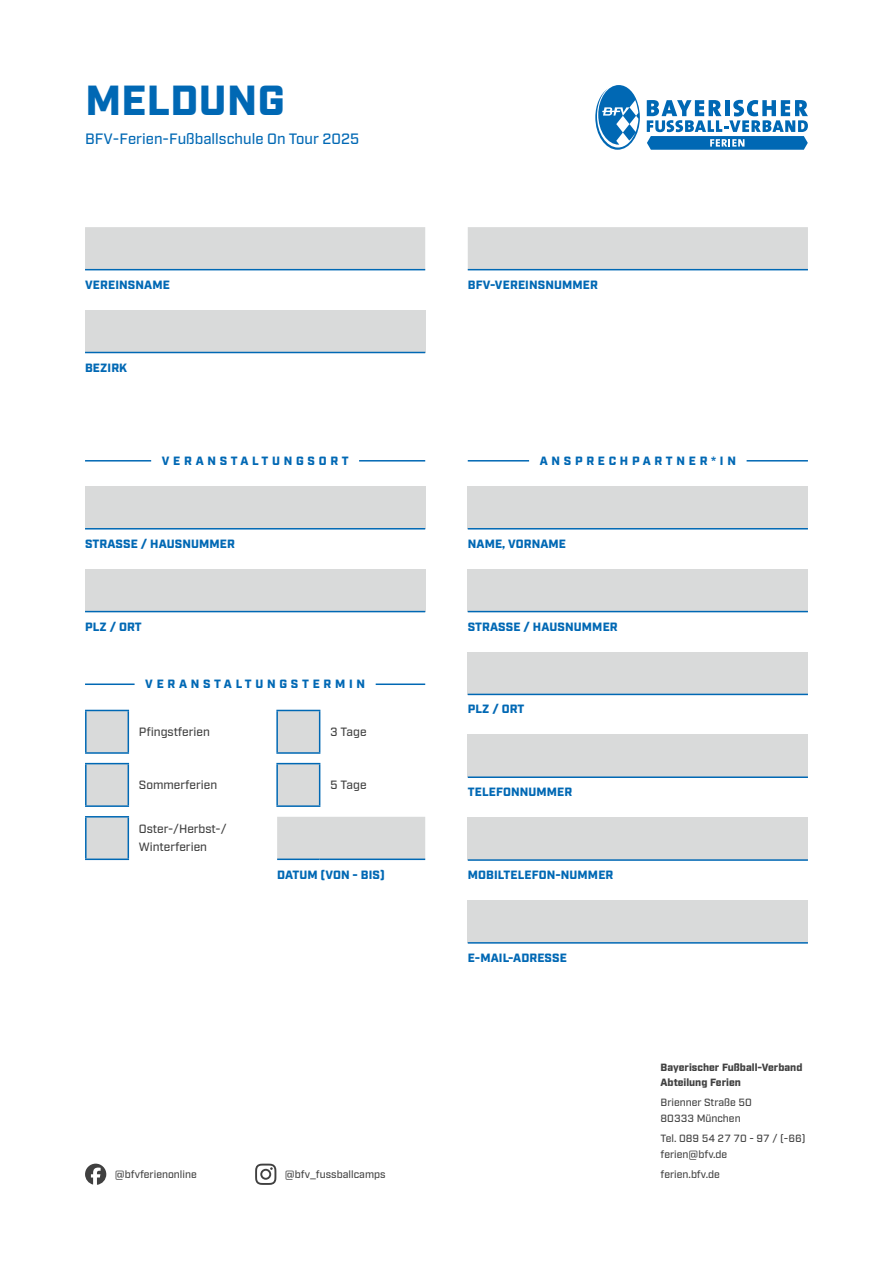
<style>
.page{position:relative;width:893px;height:1263px;background:#fff}
.page>*{position:absolute;margin:0;border:0;box-sizing:border-box;transform-origin:0 0}
.t1{font:900 42px "Industry";letter-spacing:.01em;color:#0068b4}
.t2{font:500 15px "Industry";color:#0068b4}
.t3{font:900 12px "Industry";letter-spacing:.01em;color:#0068b4}
.t4{font:500 12px/18px "Industry";color:#404040}
.t5{font:900 12px "Industry";letter-spacing:.31em;color:#0068b4}
.t6{font:500 10.5px/15.8px "Industry";color:#404040}
.t7{font:900 10.5px/15.8px "Industry";color:#404040}
</style>
<div class="page">
<svg style="left:595px;top:85px;width:45px;height:65px"></svg>
<svg style="left:647px;top:100px;width:161px;height:50px"></svg>
<svg style="left:255px;top:1163px;width:21px;height:22px"></svg>
<svg style="left:85px;top:1163px;width:21px;height:22px"></svg>
<svg style="left:85px;top:227px;width:723px;height:43px;background:#dbdcdc"></svg>
<hr style="left:85px;top:269px;width:340px;height:1px;background:#0068b4">
<hr style="left:468px;top:269px;width:340px;height:1px;background:#0068b4">
<div style="left:85px;top:486px;width:340px;height:43px;background:#d9dada"></div>
<hr style="left:85px;top:528px;width:340px;height:1px;background:#0068b4">
<div style="left:468px;top:486px;width:340px;height:43px;background:#d9dada"></div>
<hr style="left:468px;top:528px;width:340px;height:1px;background:#0068b4">
<div style="left:85px;top:310px;width:340px;height:42px;background:#d9dada"></div>
<hr style="left:85px;top:352px;width:340px;height:1px;background:#0068b4">
<div style="left:85px;top:569px;width:340px;height:43px;background:#d9dada"></div>
<hr style="left:85px;top:611px;width:340px;height:1px;background:#0068b4">
<div style="left:468px;top:569px;width:340px;height:43px;background:#d9dada"></div>
<hr style="left:468px;top:611px;width:340px;height:1px;background:#0068b4">
<div style="left:468px;top:652px;width:340px;height:42px;background:#d9dada"></div>
<hr style="left:468px;top:694px;width:340px;height:1px;background:#0068b4">
<div style="left:468px;top:735px;width:340px;height:42px;background:#d9dada"></div>
<hr style="left:468px;top:776px;width:340px;height:2px;background:#0068b4">
<div style="left:468px;top:900px;width:340px;height:43px;background:#d9dada"></div>
<hr style="left:468px;top:942px;width:340px;height:2px;background:#0068b4">
<div style="left:468px;top:817px;width:340px;height:43px;background:#d9dada"></div>
<hr style="left:468px;top:859px;width:340px;height:2px;background:#0068b4">
<hr style="left:85px;top:460px;width:66px;height:1px;background:#0068b4">
<hr style="left:359px;top:460px;width:66px;height:1px;background:#0068b4">
<svg style="left:86px;top:711px;width:42px;height:147px;background:#d9dcde"></svg>
<hr style="left:85px;top:710px;width:44px;height:1px;background:#0068b4">
<hr style="left:85px;top:711px;width:2px;height:41px;background:#0068b4">
<hr style="left:128px;top:711px;width:1px;height:41px;background:#0068b4">
<hr style="left:85px;top:752px;width:44px;height:2px;background:#0068b4">
<hr style="left:85px;top:763px;width:44px;height:1px;background:#0068b4">
<hr style="left:85px;top:764px;width:2px;height:41px;background:#0068b4">
<hr style="left:128px;top:764px;width:1px;height:41px;background:#0068b4">
<hr style="left:85px;top:805px;width:44px;height:2px;background:#0068b4">
<hr style="left:85px;top:816px;width:44px;height:1px;background:#0068b4">
<hr style="left:85px;top:817px;width:2px;height:41px;background:#0068b4">
<hr style="left:128px;top:817px;width:1px;height:41px;background:#0068b4">
<hr style="left:85px;top:858px;width:44px;height:2px;background:#0068b4">
<svg style="left:277px;top:710px;width:148px;height:148px"></svg>
<hr style="left:276px;top:710px;width:44px;height:1px;background:#0068b4">
<hr style="left:276px;top:711px;width:2px;height:41px;background:#0068b4">
<hr style="left:319px;top:711px;width:1px;height:41px;background:#0068b4">
<hr style="left:276px;top:752px;width:44px;height:2px;background:#0068b4">
<hr style="left:276px;top:763px;width:44px;height:1px;background:#0068b4">
<hr style="left:276px;top:764px;width:2px;height:41px;background:#0068b4">
<hr style="left:319px;top:764px;width:1px;height:41px;background:#0068b4">
<hr style="left:276px;top:805px;width:44px;height:2px;background:#0068b4">
<hr style="left:277px;top:858px;width:43px;height:2px;background:#0068b4">
<hr style="left:320px;top:858px;width:105px;height:2px;background:#0068b4">
<hr style="left:85px;top:683px;width:50px;height:2px;background:#0068b4">
<hr style="left:376px;top:683px;width:49px;height:2px;background:#0068b4">
<hr style="left:468px;top:460px;width:61px;height:1px;background:#0068b4">
<hr style="left:747px;top:460px;width:61px;height:1px;background:#0068b4">
<h1 class="t1" style="left:85px;top:75px;width:201px">MELDUNG</h1>
<p class="t2" style="left:85px;top:130px;width:276px">BFV-Ferien-Fußballschule On Tour 2025</p>
<p class="t3" style="left:85px;top:277px;width:86px">VEREINSNAME</p>
<p class="t3" style="left:468px;top:277px;width:132px">BFV-VEREINSNUMMER</p>
<p class="t3" style="left:85px;top:360px;width:44px">BEZIRK</p>
<p class="t5" style="left:162px;top:454px;width:188px">VERANSTALTUNGSORT</p>
<p class="t5" style="left:540px;top:454px;width:198px">ANSPRECHPARTNER*IN</p>
<p class="t3" style="left:85px;top:536px;width:151px">STRASSE / HAUSNUMMER</p>
<p class="t3" style="left:468px;top:536px;width:100px">NAME, VORNAME</p>
<p class="t3" style="left:85px;top:619px;width:58px">PLZ / ORT</p>
<p class="t3" style="left:468px;top:619px;width:151px">STRASSE / HAUSNUMMER</p>
<p class="t5" style="left:145px;top:677px;width:221px">VERANSTALTUNGSTERMIN</p>
<p class="t4" style="left:139px;top:723px;width:72px">Pfingstferien</p>
<p class="t4" style="left:139px;top:776px;width:80px">Sommerferien</p>
<p class="t4" style="left:139px;top:820px;width:89px">Oster-/Herbst-/<br>Winterferien</p>
<p class="t4" style="left:330px;top:723px;width:38px">3 Tage</p>
<p class="t4" style="left:330px;top:776px;width:38px">5 Tage</p>
<p class="t3" style="left:277px;top:867px;width:109px">DATUM (VON - BIS)</p>
<p class="t6" style="left:115px;top:1167px;width:83px">@bfvferienonline</p>
<p class="t6" style="left:285px;top:1167px;width:102px">@bfv_fussballcamps</p>
<p class="t3" style="left:468px;top:702px;width:58px">PLZ / ORT</p>
<p class="t3" style="left:468px;top:785px;width:106px">TELEFONNUMMER</p>
<p class="t3" style="left:468px;top:868px;width:147px">MOBILTELEFON-NUMMER</p>
<p class="t3" style="left:468px;top:950px;width:101px">E-MAIL-ADRESSE</p>
<p class="t7" style="left:661px;top:1060px;width:143px">Bayerischer Fußball-Verband<br>Abteilung Ferien</p>
<p class="t6" style="left:661px;top:1095px;width:93px">Brienner Straße 50<br>80333 München</p>
<p class="t6" style="left:661px;top:1131px;width:146px">Tel. 089 54 27 70 - 97 / (-66) ferien@bfv.de</p>
<p class="t6" style="left:661px;top:1167px;width:61px">ferien.bfv.de</p>
</div>
